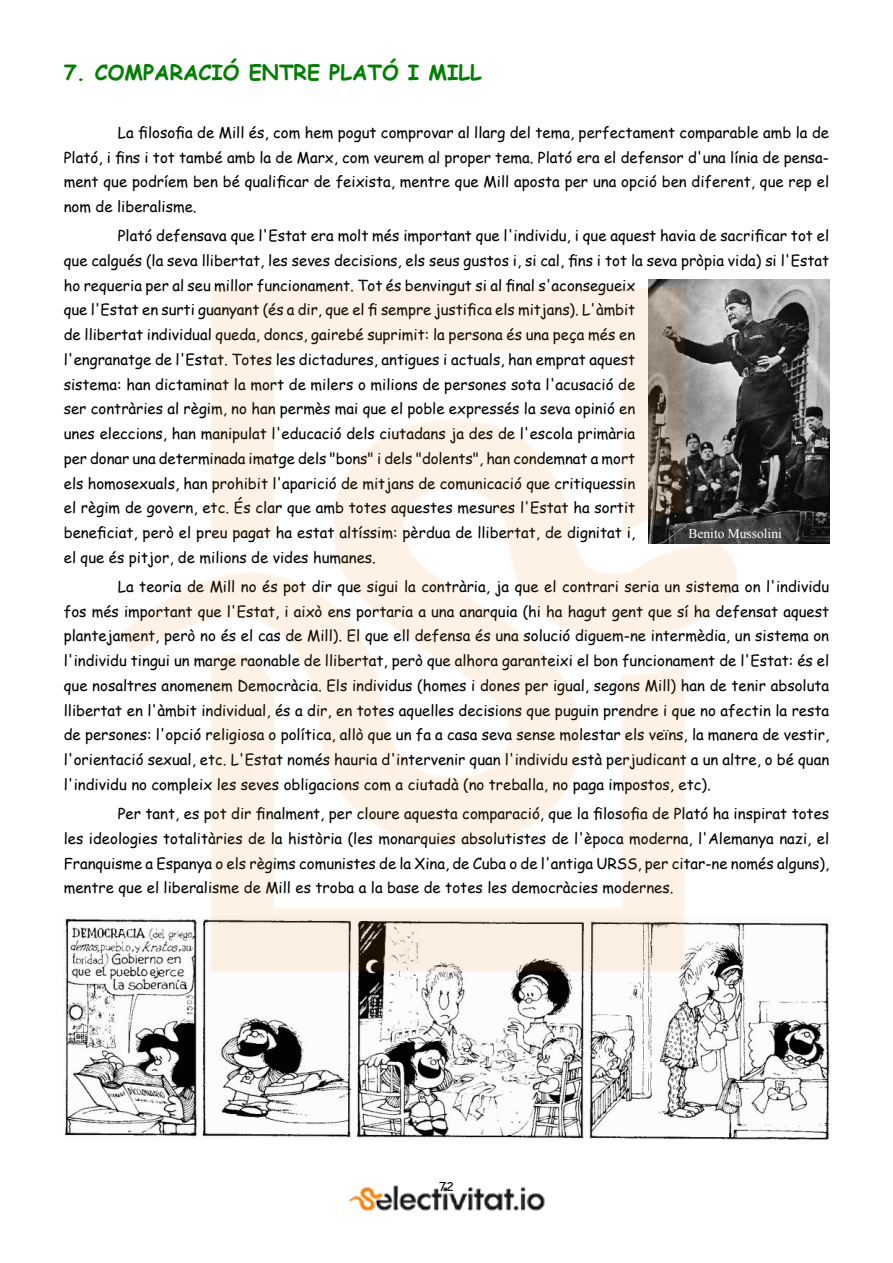
<style>
.page{position:relative;width:893px;height:1263px;background:#fff}
.page>*{position:absolute;margin:0;border:0;box-sizing:border-box;transform-origin:0 0}
.t1{font:700 21px "Comic Sans MS";color:#008000}
.t2{font:15px/24.8px "Comic Sans MS";color:#000;text-align:justify}
.t3{font:13.5px "Times New Roman";color:#fff}
.t4{font:12px "Comic Sans MS";color:#000}
</style>
<div class="page">
<img style="left:63px;top:279px;width:767px;height:932px">
<h1 class="t1" style="left:64px;top:57px;width:419px">7. COMPARACIÓ ENTRE PLATÓ I MILL</h1>
<p class="t2" style="left:64px;top:120px;width:767px;text-indent:54px">La filosofia de Mill és, com hem pogut comprovar al llarg del tema, perfectament comparable amb la de Plató, i fins i tot també amb la de Marx, com veurem al proper tema. Plató era el defensor d'una línia de pensa&shy;ment que podríem ben bé qualificar de feixista, mentre que Mill aposta per una opció ben diferent, que rep el nom de liberalisme.</p>
<p class="t2" style="left:64px;top:223px;width:767px;text-align:left;text-indent:54px">Plató defensava que l'Estat era molt més important que l'individu, i que aquest havia de sacrificar tot el que calgués (la seva llibertat, les seves decisions, els seus gustos i, si cal, fins i tot la seva pròpia vida) si l'Estat ho requeria per al seu millor funcionament. Tot és benvingut si al final s'aconsegueix<br>que l'Estat en surti guanyant (és a dir, que el fi sempre justifica els mitjans). L'àmbit<br>de llibertat individual queda, doncs, gairebé suprimit: la persona és una peça més en<br>l'engranatge de l'Estat. Totes les dictadures, antigues i actuals, han emprat aquest<br>sistema: han dictaminat la mort de milers o milions de persones sota l'acusació de<br>ser contràries al règim, no han permès mai que el poble expressés la seva opinió en<br>unes eleccions, han manipulat l'educació dels ciutadans ja des de l'escola primària<br>per donar una determinada imatge dels "bons" i dels "dolents", han condemnat a mort<br>els homosexuals, han prohibit l'aparició de mitjans de comunicació que critiquessin<br>el règim de govern, etc. És clar que amb totes aquestes mesures l'Estat ha sortit<br>beneficiat, però el preu pagat ha estat altíssim: pèrdua de llibertat, de dignitat i,<br>el que és pitjor, de milions de vides humanes.</p>
<p class="t2" style="left:64px;top:574px;width:767px;text-indent:54px">La teoria de Mill no és pot dir que sigui la contrària, ja que el contrari seria un sistema on l'individu fos més important que l'Estat, i això ens portaria a una anarquia (hi ha hagut gent que sí ha defensat aquest plantejament, però no és el cas de Mill). El que ell defensa és una solució diguem-ne intermèdia, un sistema on l'individu tingui un marge raonable de llibertat, però que alhora garanteixi el bon funcionament de l'Estat: és el que nosaltres anomenem Democràcia. Els individus (homes i dones per igual, segons Mill) han de tenir absoluta llibertat en l'àmbit individual, és a dir, en totes aquelles decisions que puguin prendre i que no afectin la resta de persones: l'opció religiosa o política, allò que un fa a casa seva sense molestar els veïns, la manera de vestir, l'orientació sexual, etc. L'Estat només hauria d'intervenir quan l'individu està perjudicant a un altre, o bé quan l'individu no compleix les seves obligacions com a ciutadà (no treballa, no paga impostos, etc).</p>
<p class="t2" style="left:64px;top:801px;width:767px;text-indent:54px">Per tant, es pot dir finalment, per cloure aquesta comparació, que la filosofia de Plató ha inspirat totes les ideologies totalitàries de la història (les monarquies absolutistes de l'època moderna, l'Alemanya nazi, el Franquisme a Espanya o els règims comunistes de la Xina, de Cuba o de l'antiga URSS, per citar-ne només alguns), mentre que el liberalisme de Mill es troba a la base de totes les democràcies modernes.</p>
<p class="t3" style="left:688px;top:524px;width:95px">Benito Mussolini</p>
<p class="t4" style="left:439px;top:1178px;width:16px">72</p>
</div>
